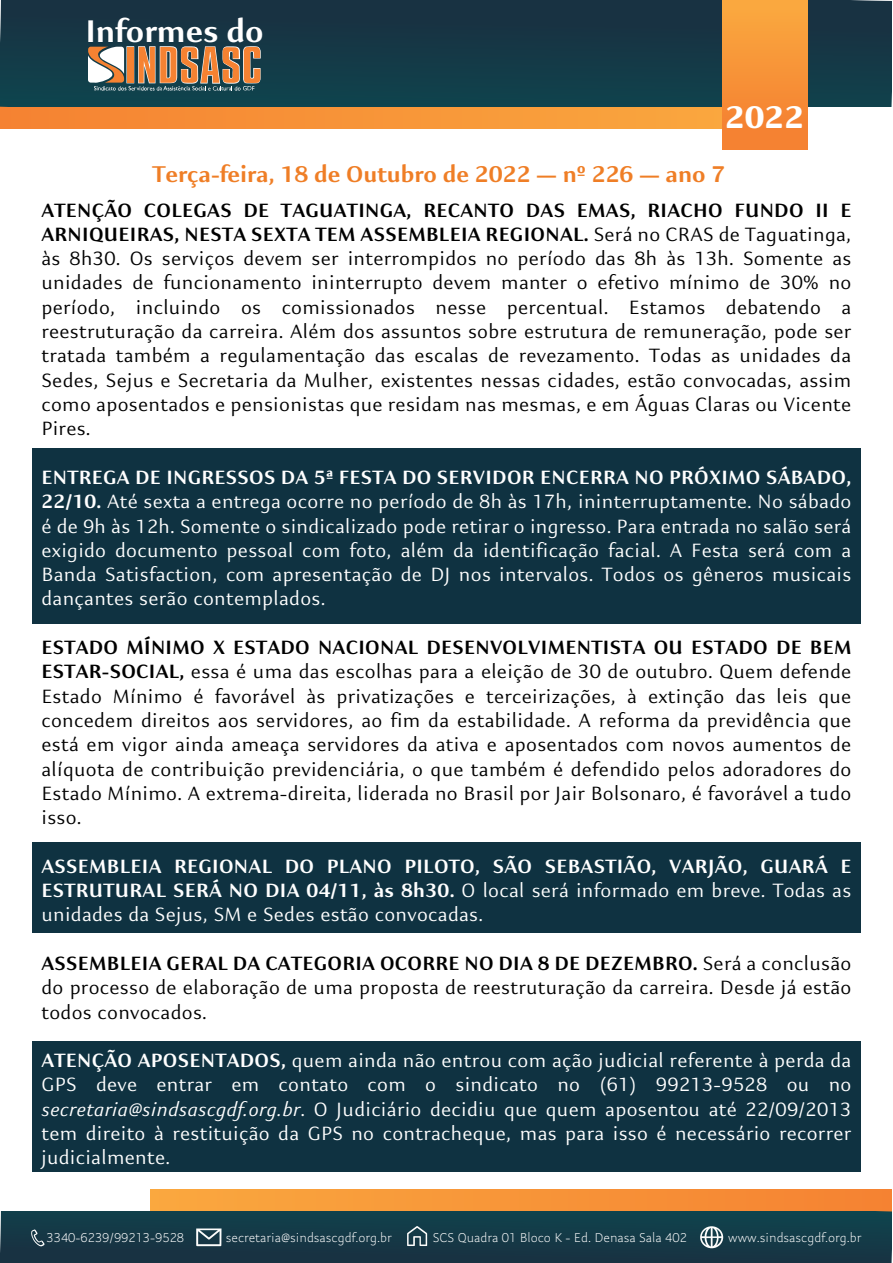
<style>
.page{position:relative;width:893px;height:1263px;background:#fff}
.page>*{position:absolute;margin:0;border:0;box-sizing:border-box;transform-origin:0 0}
.t1{font:700 32.85px "Kigelia LGC";color:#fff}
.t2{font:800 32.85px "Kigelia LGC";color:#fff}
.t3{font:700 24px "Kigelia LGC";color:#ef7e26}
.t4{font:20.25px/24.3px "Kigelia LGC";letter-spacing:.015em;color:#000;text-align:justify}
.t5{font:20.25px/24.3px "Kigelia LGC";letter-spacing:.015em;color:#fff;text-align:justify}
.t6{font:700 20.25px/24.3px "Kigelia LGC";letter-spacing:.015em;color:#fff;text-align:justify}
.t7{font:300 13.5px "Kigelia LGC";color:#fff}
.s1{font-weight:700}
.s2{font-weight:400}
.s3{font-style:italic}
</style>
<div class="page">
<div style="left:32px;top:1041px;width:829px;height:131px;background:#0f3241"></div>
<div style="left:32px;top:842px;width:829px;height:91px;background:#0f3241"></div>
<div style="left:32px;top:448px;width:829px;height:176px;background:#0f3241"></div>
<div style="left:1px;top:75px;width:741px;height:53px;background:linear-gradient(to right,#f58232,#faa83f)"></div>
<svg style="left:1px;top:1px;width:891px;height:106px;background:#143846"></svg>
<div style="left:151px;top:1190px;width:741px;height:53px;background:linear-gradient(to right,#faa83f,#f58232)"></div>
<svg style="left:1px;top:1211px;width:891px;height:52px;background:#143946"></svg>
<div style="left:722px;top:1px;width:85px;height:148px;background:linear-gradient(to bottom,#faa93f,#f47d30)"></div>
<svg style="left:88px;top:46px;width:173px;height:45px;background:#a08266"></svg>
<svg style="left:31px;top:1229px;width:14px;height:17px"></svg>
<svg style="left:196px;top:1228px;width:25px;height:18px"></svg>
<svg style="left:407px;top:1226px;width:20px;height:20px"></svg>
<svg style="left:700px;top:1226px;width:23px;height:22px"></svg>
<h1 class="t1" style="left:85px;top:7px;width:179px">Informes do</h1>
<h1 class="t2" style="left:725px;top:92px;width:80px">2022</h1>
<p class="t3" style="left:152px;top:156px;width:574px">Terça-feira, 18 de Outubro de 2022 — nº 226 — ano 7</p>
<p class="t4" style="left:41px;top:199px;width:811px"><span class="s1">ATENÇÃO COLEGAS DE TAGUATINGA, RECANTO DAS EMAS, RIACHO FUNDO II E ARNIQUEIRAS, NESTA SEXTA TEM ASSEMBLEIA REGIONAL.</span> Será no CRAS de Taguatinga, às 8h30. Os serviços devem ser interrompidos no período das 8h às 13h. Somente as unidades de funcionamento ininterrupto devem manter o efetivo mínimo de 30% no período, incluindo os comissionados nesse percentual. Estamos debatendo a reestruturação da carreira. Além dos assuntos sobre estrutura de remuneração, pode ser tratada também a regulamentação das escalas de revezamento. Todas as unidades da Sedes, Sejus e Secretaria da Mulher, existentes nessas cidades, estão convocadas, assim como aposentados e pensionistas que residam nas mesmas, e em Águas Claras ou Vicente Pires.</p>
<p class="t5" style="left:41px;top:466px;width:811px"><span class="s1">ENTREGA DE INGRESSOS DA 5ª FESTA DO SERVIDOR ENCERRA NO PRÓXIMO SÁBADO, 22/10.</span> Até sexta a entrega ocorre no período de 8h às 17h, ininterruptamente. No sábado é de 9h às 12h. Somente o sindicalizado pode retirar o ingresso. Para entrada no salão será exigido documento pessoal com foto, além da identificação facial. A Festa será com a Banda Satisfaction, com apresentação de DJ nos intervalos. Todos os gêneros musicais dançantes serão contemplados.</p>
<p class="t4" style="left:41px;top:636px;width:811px"><span class="s1">ESTADO MÍNIMO X ESTADO NACIONAL DESENVOLVIMENTISTA OU ESTADO DE BEM ESTAR-SOCIAL,</span> essa é uma das escolhas para a eleição de 30 de outubro. Quem defende Estado Mínimo é favorável às privatizações e terceirizações, à extinção das leis que concedem direitos aos servidores, ao fim da estabilidade. A reforma da previdência que está em vigor ainda ameaça servidores da ativa e aposentados com novos aumentos de alíquota de contribuição previdenciária, o que também é defendido pelos adoradores do Estado Mínimo. A extrema-direita, liderada no Brasil por Jair Bolsonaro, é favorável a tudo isso.</p>
<p class="t6" style="left:41px;top:855px;width:811px">ASSEMBLEIA REGIONAL DO PLANO PILOTO, SÃO SEBASTIÃO, VARJÃO, GUARÁ E ESTRUTURAL SERÁ NO DIA 04/11, às 8h30. <span class="s2">O local será informado em breve. Todas as unidades da Sejus, SM e Sedes estão convocadas.</span></p>
<p class="t4" style="left:41px;top:952px;width:811px"><span class="s1">ASSEMBLEIA GERAL DA CATEGORIA OCORRE NO DIA 8 DE DEZEMBRO.</span> Será a conclusão do processo de elaboração de uma proposta de reestruturação da carreira. Desde já estão todos convocados.</p>
<p class="t5" style="left:41px;top:1049px;width:811px"><span class="s1">ATENÇÃO APOSENTADOS,</span> quem ainda não entrou com ação judicial referente à perda da GPS deve entrar em contato com o sindicato no (61) 99213-9528 ou no <span class="s3">secretaria@sindsascgdf.org.br</span>. O Judiciário decidiu que quem aposentou até 22/09/2013 tem direito à restituição da GPS no contracheque, mas para isso é necessário recorrer judicialmente.</p>
<p class="t7" style="left:47px;top:1229px;width:139px">3340-6239/99213-9528</p>
<p class="t7" style="left:226px;top:1229px;width:167px">secretaria@sindsascgdf.org.br</p>
<p class="t7" style="left:433px;top:1229px;width:256px">SCS Quadra 01 Bloco K - Ed. Denasa Sala 402</p>
<p class="t7" style="left:728px;top:1229px;width:135px">www.sindsascgdf.org.br</p>
</div>
